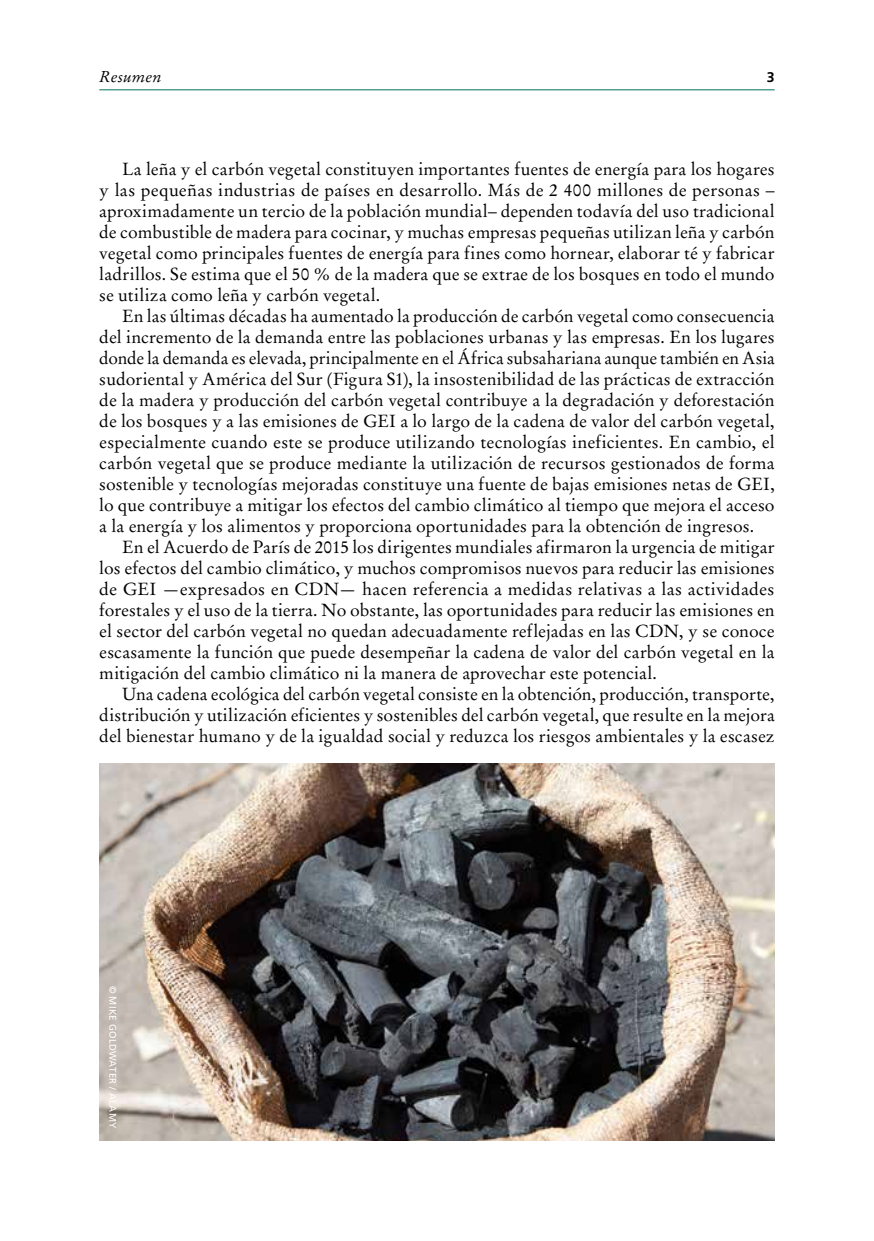
<style>
.page{position:relative;width:874px;height:1241px;background:#fff}
.page>*{position:absolute;margin:0;border:0;box-sizing:border-box;transform-origin:0 0}
.t1{font:17.5px/21px "Stempel Garamond LT Std";letter-spacing:.005em;color:#000;text-align:justify}
.t2{font:italic 15.75px "Stempel Garamond LT Std";letter-spacing:.01em;color:#000}
.t3{font:700 14px "Frutiger LT Std";color:#000}
.t4{font:9.62px "Frutiger LT Std";letter-spacing:.03em;color:#fff}
</style>
<div class="page">
<hr style="left:99px;top:89px;width:675px;height:1px;background:#007161">
<img style="left:99px;top:763px;width:675px;height:377px">
<p class="t2" style="left:99px;top:67px;width:64px">Resumen</p>
<p class="t3" style="left:766px;top:68px;width:9px">3</p>
<p class="t1" style="left:99px;top:158px;width:676px;text-indent:23px">La leña y el carbón vegetal constituyen importantes fuentes de energía para los hogares y las pequeñas industrias de países en desarrollo. Más de 2 400 millones de personas – aproximadamente un tercio de la población mundial– dependen todavía del uso tradicional de combustible de madera para cocinar, y muchas empresas pequeñas utilizan leña y carbón vegetal como principales fuentes de energía para fines como hornear, elaborar té y fabricar ladrillos. Se estima que el 50 % de la madera que se extrae de los bosques en todo el mundo se utiliza como leña y carbón vegetal.</p>
<p class="t1" style="left:99px;top:305px;width:676px;text-indent:23px">En las últimas décadas ha aumentado la producción de carbón vegetal como consecuencia del incremento de la demanda entre las poblaciones urbanas y las empresas. En los lugares donde la demanda es elevada, principalmente en el África subsahariana aunque también en Asia sudoriental y América del Sur (Figura S1), la insostenibilidad de las prácticas de extracción de la madera y producción del carbón vegetal contribuye a la degradación y deforestación de los bosques y a las emisiones de GEI a lo largo de la cadena de valor del carbón vegetal, especialmente cuando este se produce utilizando tecnologías ineficientes. En cambio, el carbón vegetal que se produce mediante la utilización de recursos gestionados de forma sostenible y tecnologías mejoradas constituye una fuente de bajas emisiones netas de GEI, lo que contribuye a mitigar los efectos del cambio climático al tiempo que mejora el acceso a la energía y los alimentos y proporciona oportunidades para la obtención de ingresos.</p>
<p class="t1" style="left:99px;top:536px;width:676px;text-indent:23px">En el Acuerdo de París de 2015 los dirigentes mundiales afirmaron la urgencia de mitigar los efectos del cambio climático, y muchos compromisos nuevos para reducir las emisiones de GEI —expresados en CDN— hacen referencia a medidas relativas a las actividades forestales y el uso de la tierra. No obstante, las oportunidades para reducir las emisiones en el sector del carbón vegetal no quedan adecuadamente reflejadas en las CDN, y se conoce escasamente la función que puede desempeñar la cadena de valor del carbón vegetal en la mitigación del cambio climático ni la manera de aprovechar este potencial.</p>
<p class="t1" style="left:99px;top:683px;width:676px;text-indent:23px">Una cadena ecológica del carbón vegetal consiste en la obtención, producción, transporte, distribución y utilización eficientes y sostenibles del carbón vegetal, que resulte en la mejora del bienestar humano y de la igualdad social y reduzca los riesgos ambientales y la escasez</p>
<p class="t4" style="left:118px;top:985px;width:144px;rotate:90deg">© MIKE GOLDWATER / ALAMY</p>
</div>
